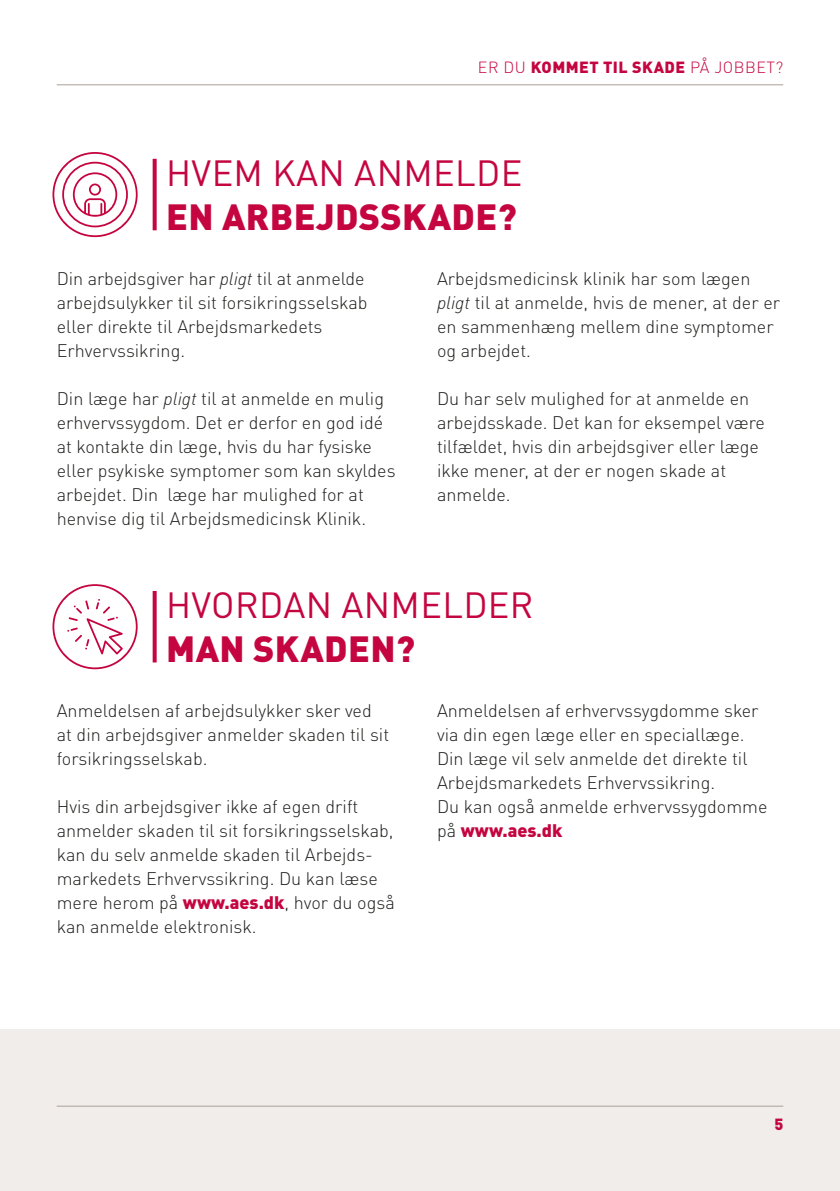
<style>
.page{position:relative;width:840px;height:1191px;background:#fff}
.page>*{position:absolute;margin:0;border:0;box-sizing:border-box;transform-origin:0 0}
.t1{font:36px "DINOT";letter-spacing:.01em;color:#c40540}
.t2{font:900 36px "DINOT";letter-spacing:.01em;color:#c40540}
.t3{font:300 18px/24px "DINOT";color:#1d1d1b}
.t4{font:900 16px "DINOT";letter-spacing:.03em;color:#c40540}
.s1{font-weight:300}
.s2{font-style:italic}
.s3{font-weight:900;color:#c40540}
</style>
<div class="page">
<div style="left:0;top:1029px;width:839px;height:162px;background:#f0edea"></div>
<hr style="left:57px;top:84px;width:725px;height:1px;background:#aba197">
<hr style="left:57px;top:1105px;width:725px;height:1px;background:#aba197">
<svg style="left:152px;top:159px;width:4px;height:71px"></svg>
<svg style="left:152px;top:591px;width:4px;height:71px"></svg>
<svg style="left:52px;top:584px;width:85px;height:85px"></svg>
<svg style="left:52px;top:152px;width:85px;height:85px"></svg>
<p class="t4" style="left:477px;top:55px;width:306px"><span class="s1">ER DU</span> KOMMET TIL SKADE <span class="s1">PÅ JOBBET?</span></p>
<h1 class="t1" style="left:166px;top:151px;width:357px">HVEM KAN ANMELDE</h1>
<h1 class="t2" style="left:166px;top:188px;width:352px">EN ARBEJDSSKADE?</h1>
<p class="t3" style="left:57px;top:265px;width:312px">Din arbejdsgiver har <span class="s2">pligt</span> til at anmelde arbejdsulykker til sit forsikringsselskab eller direkte til Arbejdsmarkedets Erhvervssikring.</p>
<p class="t3" style="left:57px;top:385px;width:340px">Din læge har <span class="s2">pligt</span> til at anmelde en mulig erhvervssygdom. Det er derfor en god idé at kontakte din læge, hvis du har fysiske eller psykiske symptomer som kan skyldes arbejdet. Din læge har mulighed for at henvise dig til Arbejdsmedicinsk Klinik.</p>
<p class="t3" style="left:437px;top:265px;width:344px">Arbejdsmedicinsk klinik har som lægen <span class="s2">pligt</span> til at anmelde, hvis de mener, at der er en sammenhæng mellem dine symptomer og arbejdet.</p>
<p class="t3" style="left:437px;top:385px;width:329px">Du har selv mulighed for at anmelde en arbejdsskade. Det kan for eksempel være tilfældet, hvis din arbejdsgiver eller læge ikke mener, at der er nogen skade at anmelde.</p>
<h1 class="t1" style="left:166px;top:583px;width:368px">HVORDAN ANMELDER</h1>
<h1 class="t2" style="left:166px;top:620px;width:250px">MAN SKADEN?</h1>
<p class="t3" style="left:57px;top:697px;width:334px">Anmeldelsen af arbejdsulykker sker ved at din arbejdsgiver anmelder skaden til sit forsikringsselskab.</p>
<p class="t3" style="left:57px;top:793px;width:339px">Hvis din arbejdsgiver ikke af egen drift anmelder skaden til sit forsikringsselskab, kan du selv anmelde skaden til Arbejds&shy;markedets Erhvervssikring. Du kan læse mere herom på <span class="s3">www.aes.dk</span>, hvor du også kan anmelde elektronisk.</p>
<p class="t3" style="left:437px;top:697px;width:332px">Anmeldelsen af erhvervssygdomme sker via din egen læge eller en speciallæge.<br>Din læge vil selv anmelde det direkte til Arbejdsmarkedets Erhvervssikring.<br>Du kan også anmelde erhvervssygdomme på <span class="s3">www.aes.dk</span></p>
<p class="t4" style="left:773px;top:1111px;width:10px">5</p>
</div>
